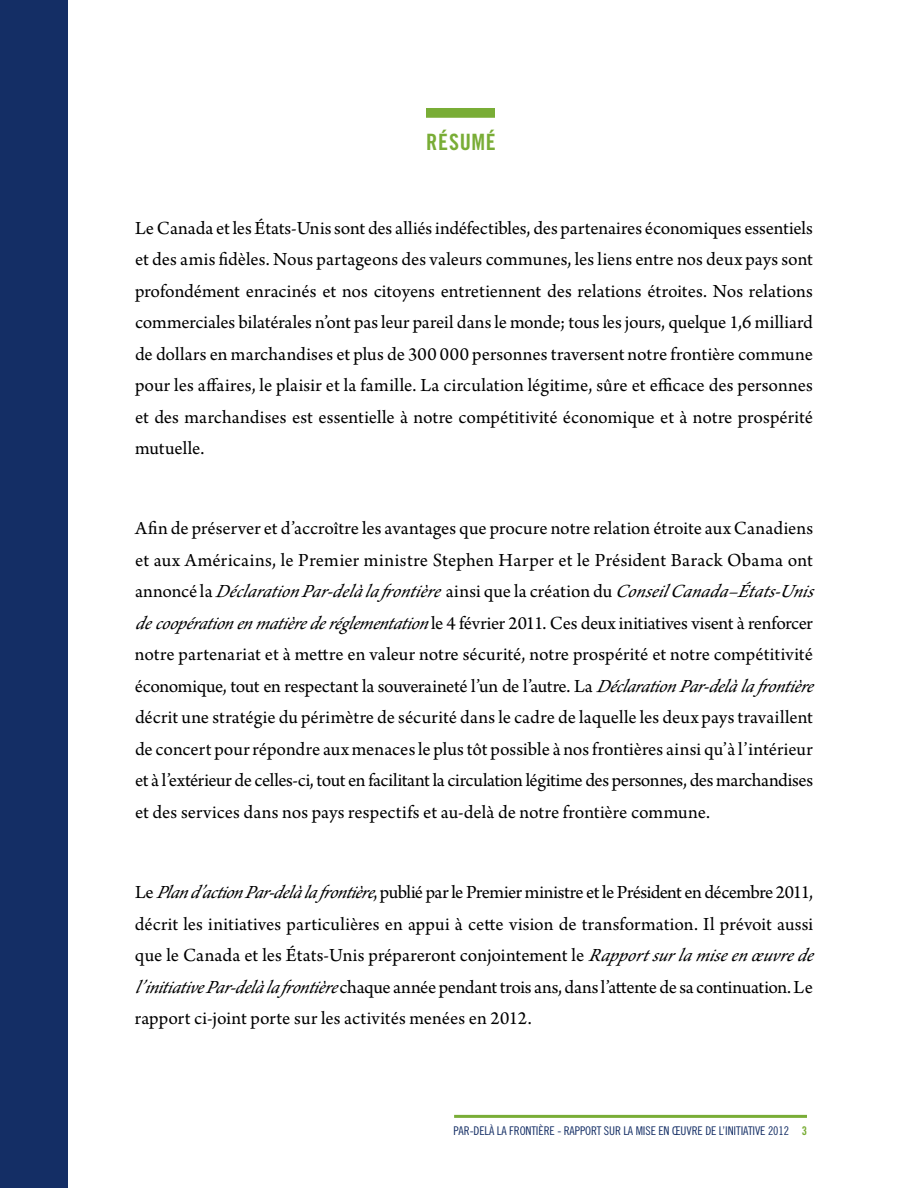
<style>
.page{position:relative;width:918px;height:1188px;background:#fff}
.page>*{position:absolute;margin:0;border:0;box-sizing:border-box;transform-origin:0 0}
.t1{font:22.5px "Trade Gothic Bold Cond Twenty";color:#79ad36}
.t2{font:19.5px/31.5px "Arno Pro";color:#000}
.t3{font:12px "Trade Gothic Cond Eighteen";letter-spacing:-.01em;color:#142e65}
.s1{font-style:italic}
.s2{font-family:"Trade Gothic Bold Cond Twenty";color:#79ad36}
</style>
<div class="page">
<hr style="left:454px;top:1115px;width:353px;height:3px;background:#79ad36">
<div style="left:0;top:0;width:68px;height:1188px;background:#142e65"></div>
<div style="left:426px;top:108px;width:69px;height:10px;background:#79ad36"></div>
<p class="t1" style="left:426px;top:129px;width:71px">RÉSUMÉ</p>
<p class="t2" style="left:135px;top:213px;width:680px;text-align:justify">Le Canada et les États-Unis sont des alliés indéfectibles, des partenaires économiques essentiels et des amis fidèles. Nous partageons des valeurs communes, les liens entre nos deux pays sont profondément enracinés et nos citoyens entretiennent des relations étroites. Nos relations commerciales bilatérales n’ont pas leur pareil dans le monde; tous les jours, quelque 1,6 milliard de dollars en marchandises et plus de 300 000 personnes traversent notre frontière commune pour les affaires, le plaisir et la famille. La circulation légitime, sûre et efficace des personnes et des marchandises est essentielle à notre compétitivité économique et à notre prospérité mutuelle.</p>
<p class="t2" style="left:135px;top:514px;width:686px">Afin de préserver et d’accroître les avantages que procure notre relation étroite aux Canadiens et aux Américains, le Premier ministre Stephen Harper et le Président Barack Obama ont a n n o n c é l a <span class="s1">DéclarationPar-delàlafrontière</span>a i n s i q u e l a c r é a t i o n d u <span class="s1">ConseilCanada–États-Unis decoopérationenmatièrederéglementation</span>le 4 février 2011. Ces deux initiatives visent à renforcer notre partenariat et à mettre en valeur notre sécurité, notre prospérité et notre compétitivité économique, tout en respectant la souveraineté l’un de l’autre. La <span class="s1">DéclarationPar-delàlafrontière </span>décrit une stratégie du périmètre de sécurité dans le cadre de laquelle les deux pays travaillent de concert pour répondre aux menaces le plus tôt possible à nos frontières ainsi qu’à l’intérieur et à l’extérieur de celles-ci, tout en facilitant la circulation légitime des personnes, des marchandises et des services dans nos pays respectifs et au-delà de notre frontière commune.</p>
<p class="t2" style="left:135px;top:878px;width:686px">Le <span class="s1">Pland’actionPar-delàlafrontière</span>, publié par le Premier ministre et le Président en décembre 2011, décrit les initiatives particulières en appui à cette vision de transformation. Il prévoit aussi que le Canada et les États-Unis prépareront conjointement le <span class="s1">Rapportsurlamiseenœuvrede l’initiativePar-delàlafrontière</span>chaque année pendant trois ans, dans l’attente de sa continuation. Le rapport ci-joint porte sur les activités menées en 2012.</p>
<p class="t3" style="left:454px;top:1123px;width:355px">PAR-DELÀ LA FRONTIÈRE - RAPPORT SUR LA MISE EN ŒUVRE DE L’INITIATIVE 2012 <span class="s2">3</span></p>
</div>
